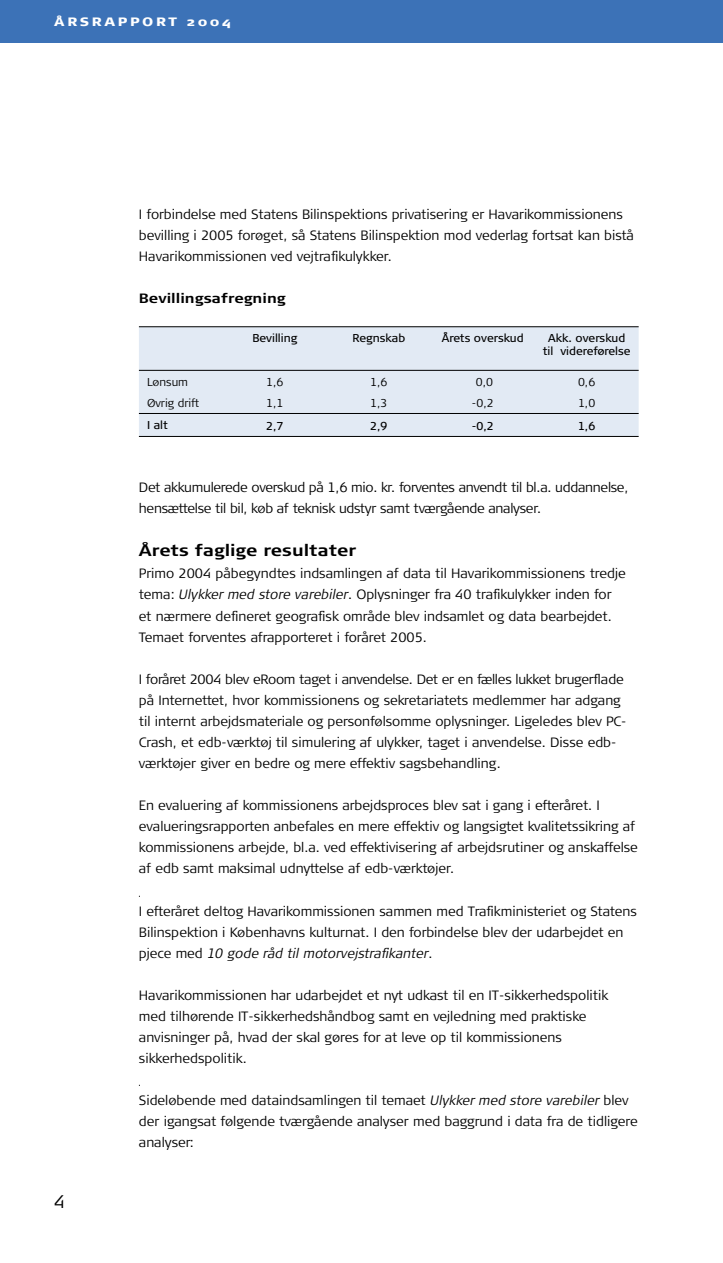
<style>
.page{position:relative;width:723px;height:1263px;background:#fff}
.page>*{position:absolute;margin:0;border:0;box-sizing:border-box;transform-origin:0 0}
.t1{font:300 18px "Signa Column";color:#000}
.t2{font:700 16.2px "Signa Column";color:#000;scale:1.13 1}
.t3{font:300 13.5px/21px "Signa Column";color:#000}
.t4{font:300 13.5px/21px "Signa Column";letter-spacing:-.02em;color:#000}
.t5{font:700 13.5px "Signa Normal";color:#000;scale:1.13 1}
.Forside_-_Rubrik{font:900 12.15px "Signa Caps";letter-spacing:.2em;color:#fff;scale:1.11 1}
.t6{font:11.4px "Signa Column";color:#000}
.t7{font:300 11.4px "Signa Column";color:#000}
.s1{font-style:italic}
</style>
<div class="page">
<div style="left:0;top:0;width:723px;height:43px;background:#3c72b7"></div>
<div style="left:139px;top:327px;width:500px;height:109px;background:#e2eaf4"></div>
<hr style="left:139px;top:326px;width:84px;height:1px;background:#000">
<hr style="left:223px;top:326px;width:104px;height:1px;background:#000">
<hr style="left:327px;top:326px;width:104px;height:1px;background:#000">
<hr style="left:431px;top:326px;width:104px;height:1px;background:#000">
<hr style="left:535px;top:326px;width:104px;height:1px;background:#000">
<hr style="left:139px;top:370px;width:84px;height:1px;background:#000">
<hr style="left:223px;top:370px;width:104px;height:1px;background:#000">
<hr style="left:327px;top:370px;width:104px;height:1px;background:#000">
<hr style="left:431px;top:370px;width:104px;height:1px;background:#000">
<hr style="left:535px;top:370px;width:104px;height:1px;background:#000">
<hr style="left:139px;top:413px;width:84px;height:1px;background:#000">
<hr style="left:223px;top:413px;width:104px;height:1px;background:#000">
<hr style="left:327px;top:413px;width:104px;height:1px;background:#000">
<hr style="left:431px;top:413px;width:104px;height:1px;background:#000">
<hr style="left:535px;top:413px;width:104px;height:1px;background:#000">
<hr style="left:139px;top:436px;width:84px;height:1px;background:#000">
<hr style="left:223px;top:436px;width:104px;height:1px;background:#000">
<hr style="left:327px;top:436px;width:104px;height:1px;background:#000">
<hr style="left:431px;top:436px;width:104px;height:1px;background:#000">
<hr style="left:535px;top:436px;width:104px;height:1px;background:#000">
<p class="Forside_-_Rubrik" style="left:54px;top:14px;width:161px">ÅRSRAPPORT 2004</p>
<p class="t3" style="left:139px;top:204px;width:497px">I forbindelse med Statens Bilinspektions privatisering er Havarikommissionens bevilling i 2005 forøget, så Statens Bilinspektion mod vederlag fortsat kan bistå<br>Havarikommissionen ved vejtrafikulykker.</p>
<p class="t5" style="left:139px;top:291px;width:131px">Bevillingsafregning</p>
<p class="t6" style="left:252px;top:331px;width:46px">Bevilling</p>
<p class="t6" style="left:352px;top:331px;width:54px">Regnskab</p>
<p class="t6" style="left:442px;top:331px;width:83px">Årets overskud</p>
<p class="t6" style="left:548px;top:331px;width:79px">Akk. overskud</p>
<p class="t6" style="left:543px;top:345px;width:89px">til videreførelse</p>
<p class="t7" style="left:147px;top:375px;width:43px">Lønsum</p>
<p class="t7" style="left:266px;top:375px;width:19px">1,6</p>
<p class="t7" style="left:370px;top:375px;width:19px">1,6</p>
<p class="t7" style="left:476px;top:375px;width:19px">0,0</p>
<p class="t7" style="left:578px;top:375px;width:19px">0,6</p>
<p class="t7" style="left:147px;top:397px;width:54px">Øvrig drift</p>
<p class="t7" style="left:266px;top:397px;width:19px">1,1</p>
<p class="t7" style="left:370px;top:397px;width:19px">1,3</p>
<p class="t7" style="left:472px;top:397px;width:23px">-0,2</p>
<p class="t7" style="left:578px;top:397px;width:19px">1,0</p>
<p class="t6" style="left:147px;top:418px;width:22px">I alt</p>
<p class="t6" style="left:266px;top:419px;width:19px">2,7</p>
<p class="t6" style="left:370px;top:419px;width:19px">2,9</p>
<p class="t6" style="left:472px;top:419px;width:23px">-0,2</p>
<p class="t6" style="left:578px;top:419px;width:19px">1,6</p>
<p class="t1" style="left:54px;top:1192px;width:12px">4</p>
<p class="t4" style="left:139px;top:477px;width:491px">Det akkumulerede overskud på 1,6 mio. kr. forventes anvendt til bl.a. uddannelse, hensættelse til bil, køb af teknisk udstyr samt tværgående analyser.</p>
<p class="t2" style="left:139px;top:541px;width:194px">Årets faglige resultater</p>
<p class="t3" style="left:139px;top:562px;width:488px;line-height:21.6px">Primo 2004 påbegyndtes indsamlingen af data til Havarikommissionens tredje tema: <span class="s1">Ulykker med store varebiler</span>. Oplysninger fra 40 trafikulykker inden for et nærmere defineret geografisk område blev indsamlet og data bearbejdet.<br>Temaet forventes afrapporteret i foråret 2005.</p>
<p class="t3" style="left:139px;top:669px;width:489px">I foråret 2004 blev eRoom taget i anvendelse. Det er en fælles lukket brugerflade på Internettet, hvor kommissionens og sekretariatets medlemmer har adgang til internt arbejdsmateriale og personfølsomme oplysninger. Ligeledes blev PC-Crash, et edb-værktøj til simulering af ulykker, taget i anvendelse. Disse edb&shy;værktøjer giver en bedre og mere effektiv sagsbehandling.</p>
<p class="t3" style="left:139px;top:795px;width:500px">En evaluering af kommissionens arbejdsproces blev sat i gang i efteråret. I evalueringsrapporten anbefales en mere effektiv og langsigtet kvalitetssikring af kommissionens arbejde, bl.a. ved effektivisering af arbejdsrutiner og anskaffelse af edb samt maksimal udnyttelse af edb-værktøjer.</p>
<p class="t3" style="left:139px;top:900px;width:499px">I efteråret deltog Havarikommissionen sammen med Trafikministeriet og Statens<br>Bilinspektion i Københavns kulturnat. I den forbindelse blev der udarbejdet en pjece med <span class="s1">10 gode råd til motorvejstrafikanter</span>.</p>
<p class="t3" style="left:139px;top:984px;width:471px">Havarikommissionen har udarbejdet et nyt udkast til en IT-sikkerhedspolitik med tilhørende IT-sikkerhedshåndbog samt en vejledning med praktiske anvisninger på, hvad der skal gøres for at leve op til kommissionens sikkerhedspolitik.</p>
<p class="t3" style="left:139px;top:1089px;width:500px">Sideløbende med dataindsamlingen til temaet <span class="s1">Ulykker med store varebiler</span> blev der igangsat følgende tværgående analyser med baggrund i data fra de tidligere analyser:</p>
</div>
